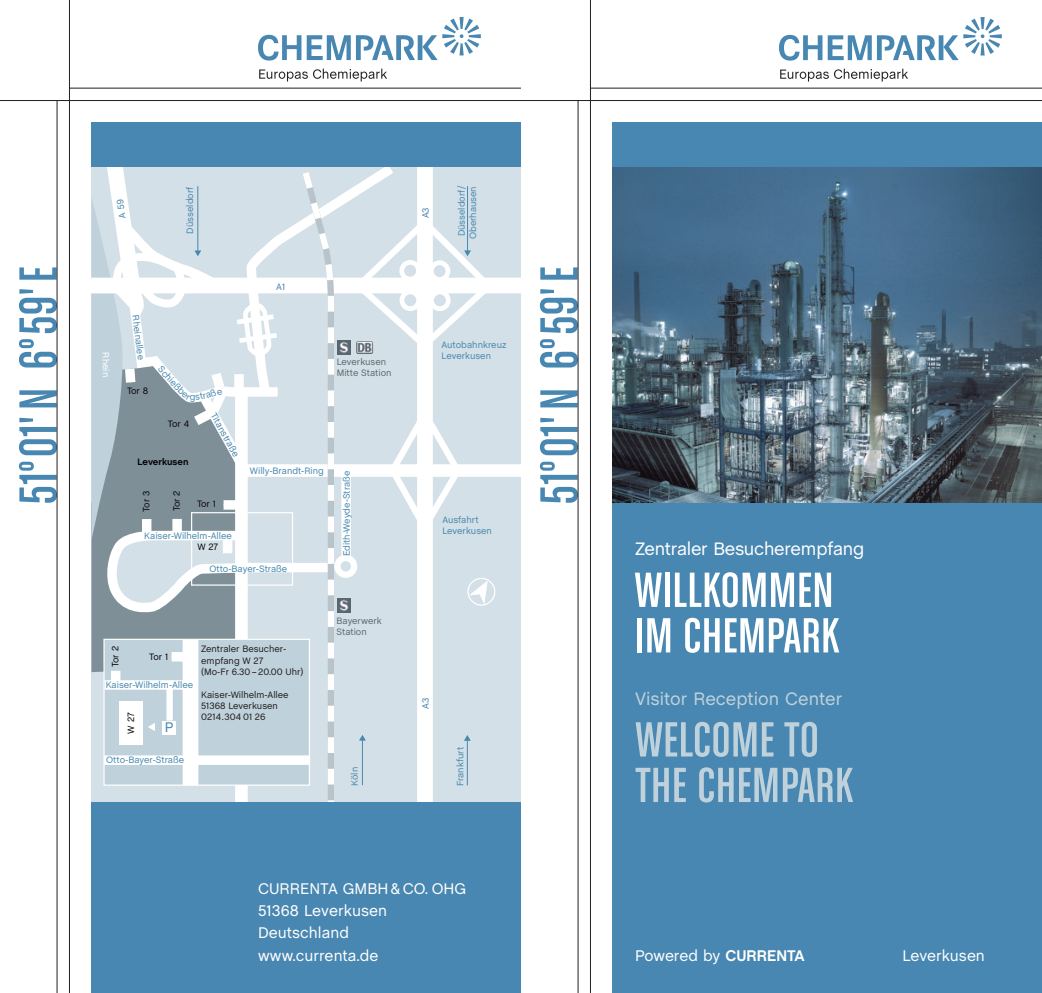
<style>
.page{position:relative;width:1042px;height:993px;background:#fff}
.page>*{position:absolute;margin:0;border:0;box-sizing:border-box;transform-origin:0 0}
.t1{font:condensed 52.5px/45.5px "Chalet";letter-spacing:.01em;color:#bfd2dc}
.t2{font:condensed 52.5px/45.5px "Chalet";letter-spacing:.01em;color:#fff}
.t3{font:18.38px "Chalet";letter-spacing:-.015em;color:#fff}
.t4{font:18.38px "Chalet";color:#bfd2dc}
.t5{font:15.75px/22.4px "Chalet";letter-spacing:.005em;color:#fff}
.t6{font:14.17px "Chalet";color:#4887b1}
.t7{font:9.45px/11.4px "Chalet";color:#4888af}
.t8{font:9.45px/11.4px "Chalet";color:#231f20}
.t9{font:9.45px/11.4px "Chalet";color:#5c6b6f}
.t10{font:9.45px "Chalet";color:#0d080e}
.t11{font:700 9.45px "Chalet";color:#000002}
.t12{font:9.45px "Chalet";color:#fff}
.s1{font-weight:700}
</style>
<div class="page">
<div style="left:613px;top:123px;width:429px;height:869px;background:#4887b1"></div>
<svg style="left:540px;top:461px;width:38px;height:41px"></svg>
<svg style="left:540px;top:417px;width:38px;height:38px"></svg>
<svg style="left:540px;top:390px;width:37px;height:17px"></svg>
<svg style="left:540px;top:339px;width:38px;height:28px"></svg>
<svg style="left:540px;top:289px;width:38px;height:44px"></svg>
<svg style="left:540px;top:267px;width:37px;height:12px"></svg>
<hr style="left:590px;top:0;width:1px;height:992px;background:#231f20">
<hr style="left:521px;top:100px;width:521px;height:1px;background:#231f20">
<hr style="left:590px;top:88px;width:452px;height:1px;background:#231f20">
<hr style="left:578px;top:100px;width:1px;height:892px;background:#231f20">
<svg style="left:779px;top:35px;width:43px;height:26px"></svg>
<svg style="left:828px;top:17px;width:174px;height:43px"></svg>
<svg style="left:780px;top:69px;width:128px;height:12px"></svg>
<div style="left:92px;top:123px;width:429px;height:869px;background:#4887b1"></div>
<svg style="left:19px;top:461px;width:38px;height:41px"></svg>
<svg style="left:19px;top:417px;width:38px;height:38px"></svg>
<svg style="left:19px;top:390px;width:38px;height:17px"></svg>
<svg style="left:19px;top:339px;width:38px;height:28px"></svg>
<svg style="left:19px;top:289px;width:38px;height:44px"></svg>
<svg style="left:19px;top:267px;width:38px;height:12px"></svg>
<hr style="left:69px;top:0;width:1px;height:992px;background:#231f20">
<hr style="left:0;top:100px;width:521px;height:1px;background:#231f20">
<hr style="left:69px;top:88px;width:452px;height:1px;background:#231f20">
<hr style="left:57px;top:100px;width:1px;height:892px;background:#231f20">
<svg style="left:258px;top:35px;width:43px;height:26px"></svg>
<svg style="left:307px;top:17px;width:174px;height:43px"></svg>
<svg style="left:259px;top:69px;width:128px;height:12px"></svg>
<img style="left:613px;top:167px;width:429px;height:335px">
<div style="left:92px;top:167px;width:429px;height:634px;background:#d4e0e7"></div>
<div style="left:244px;top:464px;width:277px;height:12px;background:#fff"></div>
<div style="left:92px;top:277px;width:429px;height:16px;background:#fff"></div>
<svg style="left:92px;top:167px;width:406px;height:634px"></svg>
<p class="t7" style="left:185px;top:233px;width:48px;rotate:-90deg">Düsse dl orf</p>
<p class="t12" style="left:109px;top:369px;width:4px;rotate:90deg">i</p>
<p class="t7" style="left:140px;top:314px;width:46px;rotate:83deg">Rheinallee</p>
<p class="t10" style="left:127px;top:388px;width:23px">Tor 8</p>
<p class="t10" style="left:168px;top:420px;width:23px">Tor 4</p>
<p class="t11" style="left:138px;top:458px;width:52px">Leverkusen</p>
<p class="t7" style="left:217px;top:411px;width:49px;rotate:61deg">Titanstraße</p>
<p class="t10" style="left:173px;top:511px;width:22px;rotate:-90deg">Tor 2</p>
<p class="t10" style="left:143px;top:511px;width:23px;rotate:-90deg">Tor 3</p>
<p class="t10" style="left:197px;top:500px;width:20px">Tor 1</p>
<p class="t7" style="left:144px;top:530px;width:89px">Kaiser-Wilhelm-Allee</p>
<p class="t10" style="left:197px;top:543px;width:23px">W 27</p>
<p class="t7" style="left:276px;top:282px;width:10px">A1</p>
<p class="t7" style="left:250px;top:465px;width:75px">Willy-Brandt-Ring</p>
<p class="t7" style="left:209px;top:563px;width:80px">Otto-Bayer-Straße</p>
<p class="t9" style="left:337px;top:357px;width:56px">Leverkusen<br>Mitte Station</p>
<p class="t7" style="left:342px;top:556px;width:87px;rotate:-90deg">Edith-Weyde-Straße</p>
<p class="t10" style="left:112px;top:667px;width:22px;rotate:-90deg">Tor 2</p>
<p class="t10" style="left:149px;top:653px;width:20px">Tor 1</p>
<p class="t7" style="left:106px;top:680px;width:89px">Kaiser-Wilhelm-Allee</p>
<h3 class="t6" style="left:165px;top:722px;width:10px">P</h3>
<p class="t8" style="left:201px;top:644px;width:104px">Zentraler Besucher&shy;empfang W 27<br>(Mo-Fr 6.30 – 20.00 Uhr)</p>
<p class="t8" style="left:201px;top:689px;width:89px">Kaiser-Wilhelm-Allee<br>51368 Leverkusen<br>0214.304 01 26</p>
<p class="t7" style="left:106px;top:755px;width:80px">Otto-Bayer-Straße</p>
<p class="t9" style="left:336px;top:616px;width:47px">Bayerwerk<br>Station</p>
<p class="t7" style="left:350px;top:785px;width:20px;rotate:-90deg">Kö nl</p>
<p class="t7" style="left:421px;top:218px;width:13px;rotate:-90deg">A3</p>
<p class="t7" style="left:457px;top:239px;width:55px;rotate:-90deg">Düsse dl orf/<br>Oberhausen</p>
<p class="t7" style="left:441px;top:340px;width:66px">Autobahnkreuz<br>Leverkusen</p>
<p class="t7" style="left:442px;top:515px;width:51px">Ausfahrt<br>Leverkusen</p>
<p class="t7" style="left:421px;top:709px;width:13px;rotate:-90deg">A3</p>
<p class="t7" style="left:456px;top:786px;width:41px;rotate:-90deg">Frankfurt</p>
<h3 class="t5" style="left:258px;top:878px;width:210px">CURRENTA GMBH&amp;CO. OHG<br>51368 Leverkusen<br>Deutschland www.currenta.de</h3>
<h2 class="t3" style="left:635px;top:542px;width:231px">Zentraler Besucherempfang</h2>
<h1 class="t2" style="left:635px;top:566px;width:206px">WILLKOMMEN<br>IM CHEMPARK</h1>
<h2 class="t4" style="left:635px;top:692px;width:209px">Visitor Reception Center</h2>
<h1 class="t1" style="left:635px;top:715px;width:219px">WELCOME TO<br>THE CHEMPARK</h1>
<h3 class="t5" style="left:635px;top:945px;width:171px">Powered by <span class="s1">CURRENTA</span></h3>
<h3 class="t5" style="left:902px;top:945px;width:84px">Leverkusen</h3>
</div>
